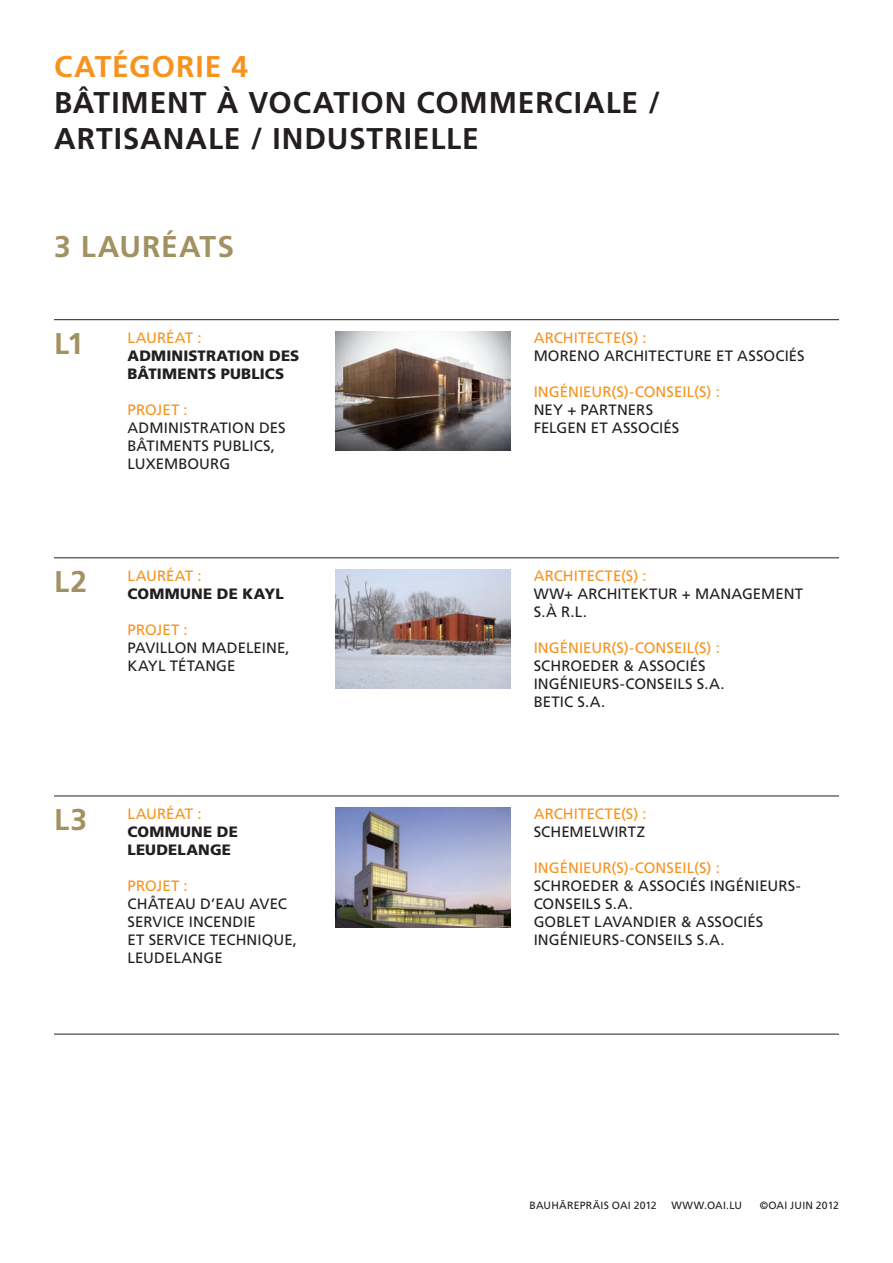
<style>
.page{position:relative;width:893px;height:1263px;background:#fff}
.page>*{position:absolute;margin:0;border:0;box-sizing:border-box;transform-origin:0 0}
.t1{font:700 30px/36px "Frutiger LT Std";letter-spacing:.03em;color:#231f20}
.t2{font:700 30px "Frutiger LT Std";letter-spacing:.035em;color:#a29161}
.t3{font:700 30px "Frutiger LT Std";letter-spacing:.03em;color:#f7931d}
.t4{font:15px/18px "Frutiger LT Std";letter-spacing:.005em;color:#231f20}
.t5{font:15px "Frutiger LT Std";letter-spacing:.005em;color:#f7931d}
.t6{font:900 15px/18px "Frutiger LT Std";letter-spacing:.01em;color:#231f20}
.t7{font:10.5px "Frutiger LT Std";letter-spacing:.02em;color:#231f20}
</style>
<div class="page">
<hr style="left:54px;top:319px;width:785px;height:1px;background:#231f20">
<hr style="left:54px;top:558px;width:785px;height:1px;background:#231f20">
<hr style="left:54px;top:796px;width:785px;height:1px;background:#231f20">
<hr style="left:54px;top:1034px;width:785px;height:1px;background:#231f20">
<img style="left:336px;top:332px;width:174px;height:119px">
<img style="left:336px;top:570px;width:174px;height:119px">
<img style="left:336px;top:808px;width:174px;height:119px">
<h1 class="t3" style="left:54px;top:48px;width:196px">CATÉGORIE 4</h1>
<h1 class="t1" style="left:54px;top:84px;width:608px">BÂTIMENT À VOCATION COMMERCIALE /<br>ARTISANALE / INDUSTRIELLE</h1>
<h1 class="t2" style="left:54px;top:228px;width:181px">3 LAURÉATS</h1>
<h1 class="t2" style="left:54px;top:326px;width:31px">L1</h1>
<p class="t5" style="left:128px;top:329px;width:76px">LAURÉAT :</p>
<p class="t6" style="left:128px;top:347px;width:173px">ADMINISTRATION DES<br>BÂTIMENTS PUBLICS</p>
<p class="t5" style="left:128px;top:401px;width:62px">PROJET :</p>
<p class="t4" style="left:128px;top:419px;width:160px">ADMINISTRATION DES<br>BÂTIMENTS PUBLICS,<br>LUXEMBOURG</p>
<p class="t5" style="left:534px;top:329px;width:115px">ARCHITECTE(S) :</p>
<p class="t4" style="left:534px;top:347px;width:273px">MORENO ARCHITECTURE ET ASSOCIÉS</p>
<p class="t5" style="left:534px;top:383px;width:188px">INGÉNIEUR(S)-CONSEIL(S) :</p>
<p class="t4" style="left:534px;top:401px;width:147px">NEY + PARTNERS<br>FELGEN ET ASSOCIÉS</p>
<h1 class="t2" style="left:54px;top:564px;width:35px">L2</h1>
<p class="t5" style="left:128px;top:567px;width:76px">LAURÉAT :</p>
<p class="t6" style="left:128px;top:585px;width:158px">COMMUNE DE KAYL</p>
<p class="t5" style="left:128px;top:621px;width:62px">PROJET :</p>
<p class="t4" style="left:128px;top:639px;width:164px">PAVILLON MADELEINE,<br>KAYL TÉTANGE</p>
<p class="t5" style="left:534px;top:567px;width:115px">ARCHITECTE(S) :</p>
<p class="t4" style="left:534px;top:585px;width:271px">WW+ ARCHITEKTUR + MANAGEMENT<br>S.À R.L.</p>
<p class="t5" style="left:534px;top:639px;width:188px">INGÉNIEUR(S)-CONSEIL(S) :</p>
<p class="t4" style="left:534px;top:657px;width:193px">SCHROEDER &amp; ASSOCIÉS<br>INGÉNIEURS-CONSEILS S.A.<br>BETIC S.A.</p>
<h1 class="t2" style="left:54px;top:802px;width:35px">L3</h1>
<p class="t5" style="left:128px;top:805px;width:76px">LAURÉAT :</p>
<p class="t6" style="left:128px;top:823px;width:112px">COMMUNE DE<br>LEUDELANGE</p>
<p class="t5" style="left:128px;top:877px;width:62px">PROJET :</p>
<p class="t4" style="left:128px;top:895px;width:171px">CHÂTEAU D’EAU AVEC<br>SERVICE INCENDIE<br>ET SERVICE TECHNIQUE,<br>LEUDELANGE</p>
<p class="t5" style="left:534px;top:805px;width:115px">ARCHITECTE(S) :</p>
<p class="t4" style="left:534px;top:823px;width:113px">SCHEMELWIRTZ</p>
<p class="t5" style="left:534px;top:859px;width:188px">INGÉNIEUR(S)-CONSEIL(S) :</p>
<p class="t4" style="left:534px;top:877px;width:269px">SCHROEDER &amp; ASSOCIÉS INGÉNIEURS-<br>CONSEILS S.A.<br>GOBLET LAVANDIER &amp; ASSOCIÉS<br>INGÉNIEURS-CONSEILS S.A.</p>
<p class="t7" style="left:530px;top:1199px;width:129px">BAUHÄREPRÄIS OAI 2012</p>
<p class="t7" style="left:671px;top:1199px;width:72px">WWW.OAI.LU</p>
<p class="t7" style="left:760px;top:1199px;width:81px">©OAI JUIN 2012</p>
</div>
